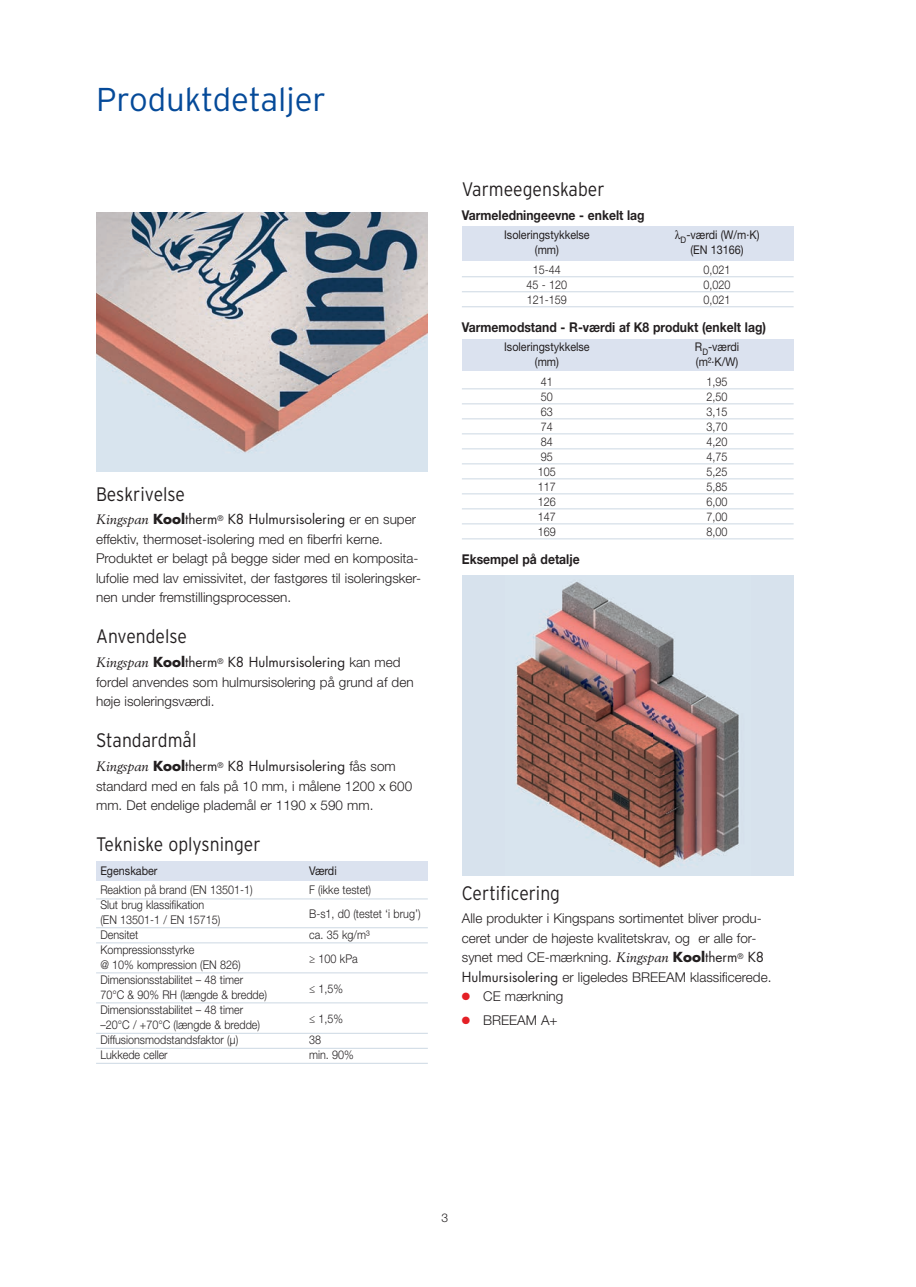
<style>
.page{position:relative;width:916px;height:1287px;background:#fff}
.page>*{position:absolute;margin:0;border:0;box-sizing:border-box;transform-origin:0 0}
.t1{font:300 33px "Interstate";color:#054a99}
.t2{font:300 19.5px "Interstate";color:#231f20;scale:.9 1}
.t3{font:300 13.5px/19.5px "Helvetica Neue LT Std";color:#231f20}
.t4{font:13.5px "Futura Std";color:#231f20}
.t5{font:700 13.5px "Helvetica Neue LT Std";color:#231f20;scale:.9 1}
.t6{font:300 12px/15px "Helvetica Neue LT Std";color:#231f20;scale:.9 1}
.t7{font:12px "Helvetica Neue LT Std";color:#231f20;scale:.9 1}
.t8{font:300 12px "Helvetica Neue LT Std";color:#231f20}
.s1{font-family:"Berling LT Std";font-style:italic}
.s2{font-weight:700}
.s3{font-family:"Helvetica Neue LT Std";font-weight:300}
.s4{font-family:"Berling LT Std";font-weight:400;font-style:italic}
.s5{font-family:"Futura Std";font-weight:700}
.s6{font-family:"Futura Std";font-weight:400}
.s7{color:#e41f25}
</style>
<div class="page">
<div style="left:96px;top:861px;width:332px;height:19px;background:#dbe2ef"></div>
<div style="left:462px;top:226px;width:331px;height:34px;background:#dbe2ef"></div>
<div style="left:462px;top:339px;width:331px;height:32px;background:#dbe2ef"></div>
<hr style="left:96px;top:898px;width:332px;height:1px;background:#ccd8e3">
<hr style="left:96px;top:927px;width:332px;height:1px;background:#ccd8e3">
<hr style="left:96px;top:942px;width:332px;height:1px;background:#ccd8e3">
<hr style="left:96px;top:972px;width:332px;height:1px;background:#ccd8e3">
<hr style="left:96px;top:1002px;width:332px;height:1px;background:#ccd8e3">
<hr style="left:96px;top:1033px;width:332px;height:1px;background:#ccd8e3">
<hr style="left:96px;top:1048px;width:332px;height:1px;background:#ccd8e3">
<hr style="left:96px;top:1063px;width:332px;height:1px;background:#ccd8e3">
<hr style="left:462px;top:388px;width:331px;height:1px;background:#ccd8e3">
<hr style="left:462px;top:403px;width:331px;height:1px;background:#ccd8e3">
<hr style="left:462px;top:418px;width:331px;height:1px;background:#ccd8e3">
<hr style="left:462px;top:433px;width:331px;height:1px;background:#ccd8e3">
<hr style="left:462px;top:448px;width:331px;height:1px;background:#ccd8e3">
<hr style="left:462px;top:463px;width:331px;height:1px;background:#ccd8e3">
<hr style="left:462px;top:478px;width:331px;height:1px;background:#ccd8e3">
<hr style="left:462px;top:493px;width:331px;height:1px;background:#ccd8e3">
<hr style="left:462px;top:508px;width:331px;height:1px;background:#ccd8e3">
<hr style="left:462px;top:523px;width:331px;height:1px;background:#ccd8e3">
<hr style="left:462px;top:538px;width:331px;height:1px;background:#ccd8e3">
<hr style="left:462px;top:276px;width:331px;height:1px;background:#ccd8e3">
<hr style="left:462px;top:291px;width:331px;height:1px;background:#ccd8e3">
<hr style="left:462px;top:306px;width:331px;height:1px;background:#ccd8e3">
<div style="left:462px;top:575px;width:331px;height:300px;background:#d7e2ed"></div>
<img style="left:516px;top:582px;width:223px;height:286px">
<img style="left:96px;top:212px;width:332px;height:259px">
<h1 class="t1" style="left:96px;top:87px;width:231px">Produktdetaljer</h1>
<h2 class="t2" style="left:96px;top:487px;width:100px">Beskrivelse</h2>
<p class="t4" style="left:96px;top:513px;width:321px"><span class="s1">Kingspan</span> <span class="s2">Kool</span>therm<sup>®</sup> K8 Hulmursisolering <span class="s3">er en super</span></p>
<p class="t3" style="left:96px;top:531px;width:326px">effektiv, thermoset-isolering med en fiberfri kerne.<br>Produktet er belagt på begge sider med en komposita&shy;lufolie med lav emissivitet, der fastgøres til isoleringsker&shy;nen under fremstillingsprocessen.</p>
<h2 class="t2" style="left:96px;top:629px;width:102px">Anvendelse</h2>
<p class="t4" style="left:96px;top:656px;width:306px"><span class="s1">Kingspan</span> <span class="s2">Kool</span>therm<sup>®</sup> K8 Hulmursisolering <span class="s3">kan med</span></p>
<p class="t3" style="left:96px;top:673px;width:319px">fordel anvendes som hulmursisolering på grund af den høje isoleringsværdi.</p>
<h2 class="t2" style="left:96px;top:733px;width:113px">Standardmål</h2>
<p class="t4" style="left:96px;top:760px;width:301px"><span class="s1">Kingspan</span> <span class="s2">Kool</span>therm<sup>®</sup> K8 Hulmursisolering <span class="s3">fås som</span></p>
<p class="t3" style="left:96px;top:777px;width:317px">standard med en fals på 10 mm, i målene 1200 x 600 mm. Det endelige plademål er 1190 x 590 mm.</p>
<h2 class="t2" style="left:96px;top:837px;width:184px">Tekniske oplysninger</h2>
<p class="t7" style="left:100px;top:866px;width:65px">Egenskaber</p>
<p class="t7" style="left:309px;top:866px;width:32px">Værdi</p>
<p class="t6" style="left:100px;top:884px;width:171px">Reaktion på brand (EN 13501-1)</p>
<p class="t6" style="left:309px;top:884px;width:70px">F (ikke testet)</p>
<p class="t6" style="left:100px;top:899px;width:135px">Slut brug klassifikation (EN 13501-1 / EN 15715)</p>
<p class="t6" style="left:309px;top:908px;width:125px">B-s1, d0 (testet ‘i brug’)</p>
<p class="t6" style="left:100px;top:929px;width:44px">Densitet</p>
<p class="t6" style="left:309px;top:929px;width:69px">ca. 35 kg/m³</p>
<p class="t6" style="left:100px;top:944px;width:157px">Kompressionsstyrke<br>@ 10% kompression (EN 826)</p>
<p class="t6" style="left:309px;top:953px;width:55px">≥ 100 kPa</p>
<p class="t6" style="left:100px;top:974px;width:187px">Dimensionsstabilitet – 48 timer<br>70°C &amp; 90% RH (længde &amp; bredde)</p>
<p class="t6" style="left:309px;top:983px;width:39px">≤ 1,5%</p>
<p class="t6" style="left:100px;top:1004px;width:179px">Dimensionsstabilitet – 48 timer –20°C / +70°C (længde &amp; bredde)</p>
<p class="t6" style="left:309px;top:1013px;width:39px">≤ 1,5%</p>
<p class="t6" style="left:100px;top:1034px;width:155px">Diffusionsmodstandsfaktor (μ)</p>
<p class="t6" style="left:309px;top:1034px;width:15px">38</p>
<p class="t6" style="left:100px;top:1049px;width:76px">Lukkede celler</p>
<p class="t6" style="left:309px;top:1049px;width:51px">min. 90%</p>
<h2 class="t2" style="left:462px;top:182px;width:160px">Varmeegenskaber</h2>
<p class="t5" style="left:462px;top:210px;width:205px">Varmeledningeevne - enkelt lag</p>
<p class="t7" style="left:504px;top:230px;width:97px">Isoleringstykkelse</p>
<p class="t7" style="left:680px;top:230px;width:89px"><sub>D</sub>-værdi (W/m·K)</p>
<p class="t7" style="left:535px;top:245px;width:28px">(mm)</p>
<p class="t7" style="left:690px;top:245px;width:61px">(EN 13166)</p>
<p class="t6" style="left:533px;top:263px;width:33px">15-44</p>
<p class="t6" style="left:703px;top:263px;width:32px">0,021</p>
<p class="t6" style="left:526px;top:278px;width:47px">45 - 120</p>
<p class="t6" style="left:703px;top:278px;width:32px">0,020</p>
<p class="t6" style="left:527px;top:293px;width:46px">121-159</p>
<p class="t6" style="left:703px;top:293px;width:32px">0,021</p>
<p class="t5" style="left:462px;top:322px;width:339px">Varmemodstand - R-værdi af K8 produkt (enkelt lag)</p>
<p class="t7" style="left:504px;top:342px;width:97px">Isoleringstykkelse</p>
<p class="t7" style="left:695px;top:342px;width:51px">R<sub>D</sub>-værdi</p>
<p class="t7" style="left:535px;top:357px;width:28px">(mm)</p>
<p class="t7" style="left:696px;top:357px;width:48px">(m²·K/W)</p>
<p class="t6" style="left:541px;top:375px;width:15px">41</p>
<p class="t6" style="left:706px;top:375px;width:25px">1,95</p>
<p class="t6" style="left:541px;top:390px;width:15px">50</p>
<p class="t6" style="left:706px;top:390px;width:25px">2,50</p>
<p class="t6" style="left:541px;top:405px;width:15px">63</p>
<p class="t6" style="left:706px;top:405px;width:25px">3,15</p>
<p class="t6" style="left:541px;top:420px;width:15px">74</p>
<p class="t6" style="left:706px;top:420px;width:25px">3,70</p>
<p class="t6" style="left:541px;top:435px;width:15px">84</p>
<p class="t6" style="left:706px;top:435px;width:25px">4,20</p>
<p class="t6" style="left:541px;top:450px;width:15px">95</p>
<p class="t6" style="left:706px;top:450px;width:25px">4,75</p>
<p class="t6" style="left:538px;top:465px;width:22px">105</p>
<p class="t6" style="left:706px;top:465px;width:25px">5,25</p>
<p class="t6" style="left:538px;top:480px;width:22px">117</p>
<p class="t6" style="left:706px;top:480px;width:25px">5,85</p>
<p class="t6" style="left:538px;top:495px;width:22px">126</p>
<p class="t6" style="left:706px;top:495px;width:25px">6,00</p>
<p class="t6" style="left:538px;top:510px;width:22px">147</p>
<p class="t6" style="left:706px;top:510px;width:25px">7,00</p>
<p class="t6" style="left:538px;top:525px;width:22px">169</p>
<p class="t6" style="left:706px;top:525px;width:25px">8,00</p>
<p class="t5" style="left:462px;top:554px;width:132px">Eksempel på detalje</p>
<h2 class="t2" style="left:462px;top:885px;width:111px">Certificering</h2>
<p class="t3" style="left:462px;top:910px;width:311px">Alle produkter i Kingspans sortimentet bliver produ&shy;ceret under de højeste kvalitetskrav, og er alle for&shy;synet med CE-mærkning. <span class="s4">Kingspan</span> <span class="s5">Kool</span><span class="s6">therm</span><sup>®</sup> <span class="s6">K8<br>Hulmursisolering</span> er ligeledes BREEAM klassificerede.</p>
<p class="t3" style="left:462px;top:988px;width:103px"><span class="s7">●</span> CE mærkning</p>
<p class="t3" style="left:462px;top:1012px;width:97px"><span class="s7">●</span> BREEAM A+</p>
<p class="t8" style="left:441px;top:1213px;width:8px">3</p>
</div>
